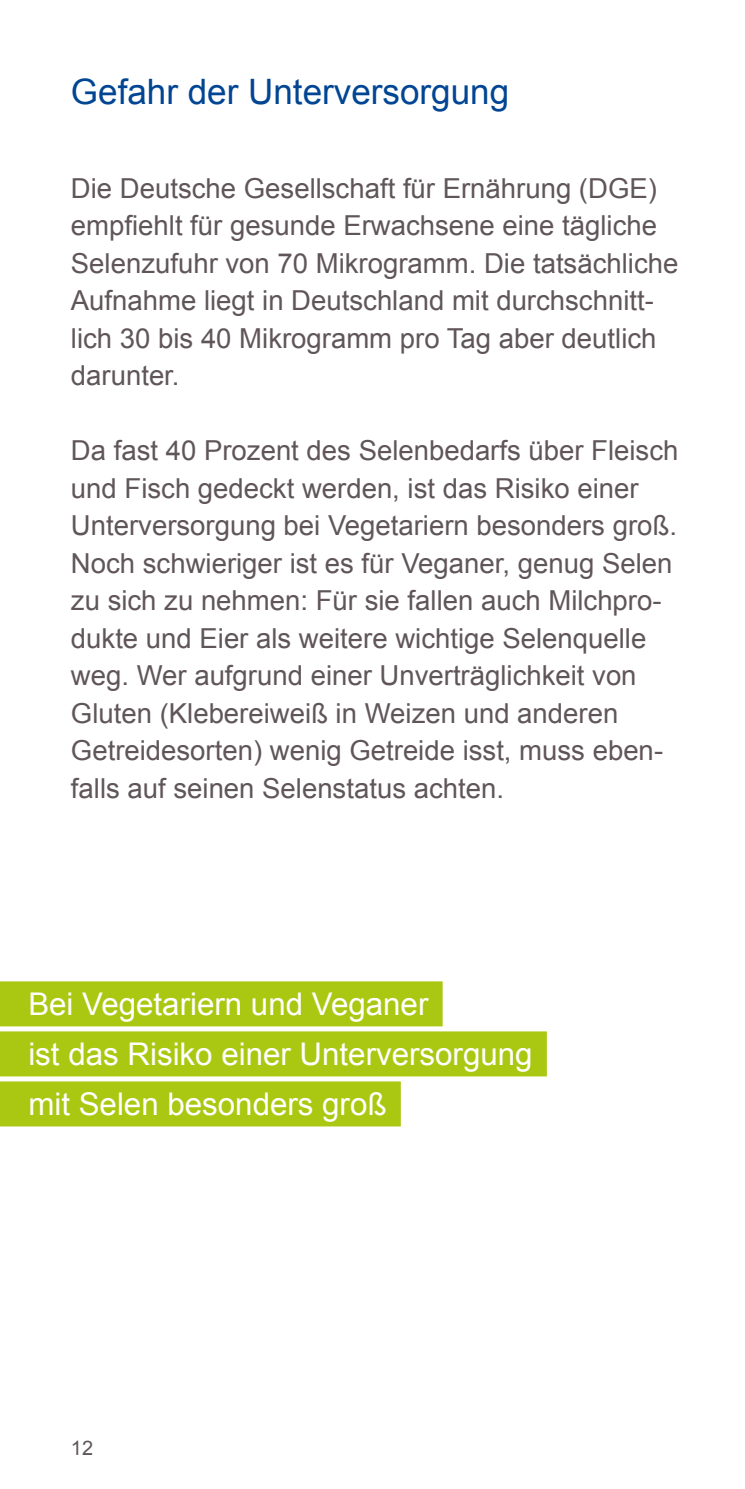
<style>
.page{position:relative;width:745px;height:1489px;background:#fff}
.page>*{position:absolute;margin:0;border:0;box-sizing:border-box;transform-origin:0 0}
.headline_Laien_14_Pt{font:35px "Arial";color:#014593}
.zitat_links_12_5_Pt{font:31.25px "Arial";color:#fff}
.fliesstext_Laien{font:27.5px/37.5px "Arial";color:#60565a}
.t1{font:20px "Arial";color:#60565a}
</style>
<div class="page">
<div style="left:0;top:981px;width:442px;height:45px;background:#aac811"></div>
<div style="left:0;top:1031px;width:546px;height:45px;background:#aac811"></div>
<div style="left:0;top:1081px;width:400px;height:45px;background:#aac811"></div>
<p class="headline_Laien_14_Pt" style="left:71px;top:69px;width:439px">Gefahr der Unterversorgung</p>
<p class="fliesstext_Laien" style="left:71px;top:169px;width:608px">Die Deutsche Gesellschaft für Ernährung (DGE) empfiehlt für gesunde Erwachsene eine tägliche Selenzufuhr von 70 Mikrogramm. Die tatsächliche Aufnahme liegt in Deutschland mit durchschnitt&shy;lich 30 bis 40 Mikrogramm pro Tag aber deutlich darunter.</p>
<p class="fliesstext_Laien" style="left:71px;top:432px;width:608px">Da fast 40 Prozent des Selenbedarfs über Fleisch und Fisch gedeckt werden, ist das Risiko einer Unterversorgung bei Vegetariern besonders groß.<br>Noch schwieriger ist es für Veganer, genug Selen zu sich zu nehmen: Für sie fallen auch Milchpro&shy;dukte und Eier als weitere wichtige Selenquelle weg. Wer aufgrund einer Unverträglichkeit von Gluten (Klebereiweiß in Weizen und anderen Getreidesorten) wenig Getreide isst, muss eben&shy;falls auf seinen Selenstatus achten.</p>
<p class="zitat_links_12_5_Pt" style="left:28px;top:983px;width:401px">Bei Vegetariern und Veganer</p>
<p class="zitat_links_12_5_Pt" style="left:28px;top:1033px;width:505px">ist das Risiko einer Unterversorgung</p>
<p class="zitat_links_12_5_Pt" style="left:28px;top:1083px;width:359px">mit Selen besonders groß</p>
<p class="t1" style="left:71px;top:1434px;width:24px">12</p>
</div>
